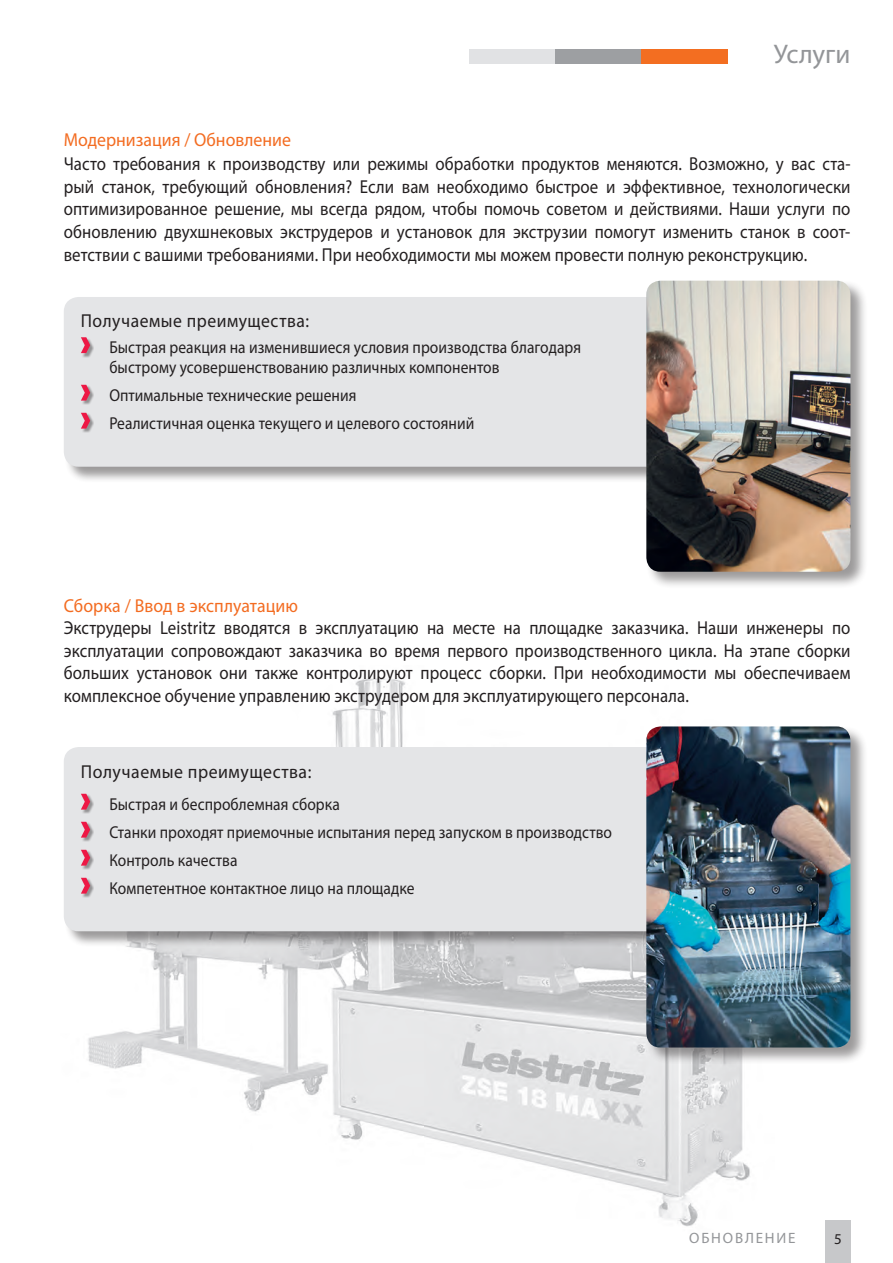
<style>
.page{position:relative;width:893px;height:1263px;background:#fff}
.page>*{position:absolute;margin:0;border:0;box-sizing:border-box;transform-origin:0 0}
.t1{font:27px "Myriad Pro";letter-spacing:-.005em;color:#939598}
.t2{font:18.75px/22.5px "Myriad Pro";letter-spacing:.005em;color:#231f20;text-align:justify;scale:.9 1}
.t3{font:18.75px "Myriad Pro";color:#f36c21;scale:.95 1}
.t4{font:18.75px "Myriad Pro";letter-spacing:.03em;color:#231f20;scale:.94 1}
.t5{font:18.75px "Myriad Pro";letter-spacing:.03em;color:#231f20;scale:.95 1}
.t6{font:17.25px/28px "Myriad Pro";letter-spacing:.005em;color:#231f20;scale:.9 1}
.t7{font:15px "Myriad Pro";letter-spacing:.12em;color:#939598}
.t8{font:15px "Myriad Pro";color:#231f20}
</style>
<div class="page">
<div style="left:825px;top:1220px;width:25px;height:43px;background:#c7c8ca"></div>
<img style="left:88px;top:678px;width:662px;height:548px">
<div style="left:469px;top:50px;width:86px;height:14px;background:#e1e2e4"></div>
<div style="left:555px;top:50px;width:86px;height:14px;background:#9d9fa2"></div>
<div style="left:641px;top:50px;width:87px;height:14px;background:#f36e21"></div>
<div style="left:64px;top:297px;width:655px;height:186px;background:#231f20;opacity:.45"></div>
<div style="left:64px;top:297px;width:638px;height:170px;background:#e4e5e7;border-radius:15px"></div>
<div style="left:81px;top:338px;width:13px;height:20px;background:#231f20;opacity:.42"></div>
<svg style="left:81px;top:337px;width:9px;height:16px"></svg>
<div style="left:81px;top:385px;width:13px;height:20px;background:#231f20;opacity:.42"></div>
<svg style="left:81px;top:385px;width:9px;height:16px"></svg>
<div style="left:81px;top:413px;width:13px;height:20px;background:#231f20;opacity:.42"></div>
<svg style="left:81px;top:413px;width:9px;height:16px"></svg>
<div style="left:64px;top:747px;width:655px;height:201px;background:#231f20;opacity:.45"></div>
<div style="left:64px;top:747px;width:638px;height:184px;background:#e4e5e7;border-radius:15px"></div>
<div style="left:81px;top:794px;width:13px;height:20px;background:#231f20;opacity:.42"></div>
<svg style="left:81px;top:794px;width:9px;height:16px"></svg>
<div style="left:81px;top:822px;width:13px;height:20px;background:#231f20;opacity:.42"></div>
<svg style="left:81px;top:822px;width:9px;height:16px"></svg>
<div style="left:81px;top:850px;width:13px;height:20px;background:#231f20;opacity:.42"></div>
<svg style="left:81px;top:850px;width:9px;height:16px"></svg>
<div style="left:81px;top:878px;width:13px;height:20px;background:#231f20;opacity:.42"></div>
<svg style="left:81px;top:878px;width:9px;height:16px"></svg>
<div style="left:646px;top:280px;width:222px;height:310px;background:#231f20;opacity:.45"></div>
<img style="left:646px;top:281px;width:204px;height:291px">
<div style="left:646px;top:726px;width:222px;height:339px;background:#231f20;opacity:.45"></div>
<img style="left:646px;top:726px;width:204px;height:321px">
<h1 class="t1" style="left:774px;top:37px;width:78px">Услуги</h1>
<p class="t3" style="left:64px;top:128px;width:241px">Модернизация / Обновление</p>
<p class="t2" style="left:64px;top:153px;width:876px">Часто требования к производству или режимы обработки продуктов меняются. Возможно, у вас ста&shy;рый станок, требующий обновления? Если вам необходимо быстрое и эффективное, технологически оптимизированное решение, мы всегда рядом, чтобы помочь советом и действиями. Наши услуги по обновлению двухшнековых экструдеров и установок для экструзии помогут изменить станок в соот&shy;ветствии с вашими требованиями. При необходимости мы можем провести полную реконструкцию.</p>
<p class="t4" style="left:81px;top:309px;width:244px">Получаемые преимущества:</p>
<p class="t6" style="left:109px;top:337px;width:526px;line-height:19.5px">Быстрая реакция на изменившиеся условия производства благодаря быстрому усовершенствованию различных компонентов</p>
<p class="t6" style="left:109px;top:380px;width:407px">Оптимальные технические решения<br>Реалистичная оценка текущего и целевого состояний</p>
<p class="t3" style="left:64px;top:594px;width:248px">Сборка / Ввод в эксплуатацию</p>
<p class="t2" style="left:64px;top:616px;width:876px">Экструдеры Leistritz вводятся в эксплуатацию на месте на площадке заказчика. Наши инженеры по эксплуатации сопровождают заказчика во время первого производственного цикла. На этапе сборки больших установок они также контролируют процесс сборки. При необходимости мы обеспечиваем комплексное обучение управлению экструдером для эксплуатирующего персонала.</p>
<p class="t5" style="left:81px;top:760px;width:244px">Получаемые преимущества:</p>
<p class="t6" style="left:109px;top:789px;width:560px">Быстрая и беспроблемная сборка<br>Станки проходят приемочные испытания перед запуском в производство Контроль качества<br>Компетентное контактное лицо на площадке</p>
<p class="t7" style="left:689px;top:1229px;width:108px">ОБНОВЛЕНИЕ</p>
<p class="t8" style="left:834px;top:1229px;width:9px">5</p>
</div>
